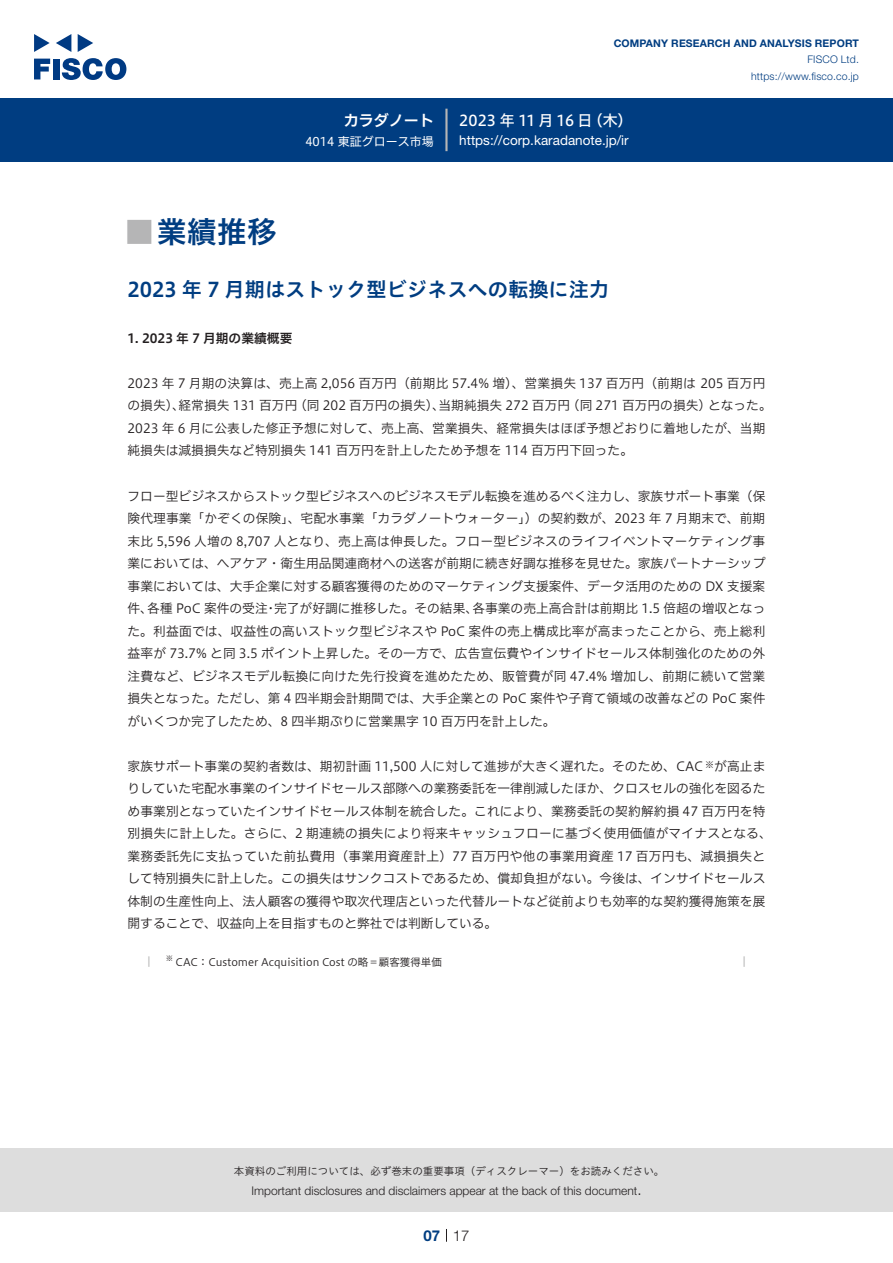
<style>
.page{position:relative;width:893px;height:1263px;background:#fff}
.page>*{position:absolute;margin:0;border:0;box-sizing:border-box;transform-origin:0 0}
.t1{font:30px "Hiragino UD Sans Std N W6";color:#003d81}
.t2{font:24px "Hiragino UD Sans Std N W6";color:#b5b5b6}
.t3{font:20.25px "Hiragino UD Sans Std W6";color:#003d81}
.t4{font:15px "Hiragino UD Sans F Std N W5";letter-spacing:.005em;color:#fff}
.t5{font:15px "Hiragino UD Sans F Std N W6";color:#fff}
.t6{font:300 15px "Helvetica Neue LT Std";color:#231f20}
.t7{font:700 15px "Helvetica Neue LT Std";color:#003d81}
.t8{font:13.5px "Helvetica Neue LT Std";color:#fff}
.t9{font:12.75px/22.5px "Hiragino UD Sans F Std N W3";color:#231f20}
.t10{font:12.75px "Hiragino UD Sans F Std N W6";color:#231f20}
.t11{font:300 12px "Helvetica Neue LT Std";color:#231f20}
.t12{font:12px "Hiragino UD Sans F Std N W4";color:#fff}
.t13{font:10.5px "Hiragino UD Sans Std W3";color:#231f20}
.t14{font:10.5px "Hiragino UD Sans F Std N W3";color:#231f20}
.t15{font:700 10.5px "Helvetica Neue LT Std";letter-spacing:.015em;color:#003d81}
.t16{font:300 10.5px/16.5px "Helvetica Neue LT Std";letter-spacing:.015em;color:#003d81;text-align:right}
.t17{font:8.85px "Hiragino UD Sans F Std N W3";color:#231f20}
.t18{font:7.35px "Hiragino UD Sans F Std N W3";color:#231f20}
</style>
<div class="page">
<div style="left:0;top:1148px;width:893px;height:64px;background:#ddd"></div>
<svg style="left:34px;top:59px;width:16px;height:20px"></svg>
<div style="left:53px;top:59px;width:6px;height:20px;background:#003a83"></div>
<svg style="left:62px;top:58px;width:64px;height:22px"></svg>
<svg style="left:34px;top:34px;width:16px;height:18px"></svg>
<svg style="left:78px;top:34px;width:15px;height:18px"></svg>
<svg style="left:56px;top:34px;width:15px;height:18px"></svg>
<div style="left:0;top:98px;width:893px;height:64px;background:#003d81"></div>
<hr style="left:445px;top:109px;width:3px;height:42px;background:#b5b5b6">
<svg style="left:446px;top:1229px;width:1px;height:13px"></svg>
<svg style="left:148px;top:956px;width:2px;height:11px"></svg>
<svg style="left:743px;top:956px;width:2px;height:11px"></svg>
<p class="t5" style="left:344px;top:109px;width:92px">カラダノート</p>
<p class="t12" style="left:305px;top:132px;width:130px">4014 東証グロース市場</p>
<p class="t15" style="left:614px;top:37px;width:247px">COMPANY RESEARCH AND ANALYSIS REPORT</p>
<p class="t16" style="left:751px;top:51px;width:109px">FISCO Ltd. https://www.fisco.co j p.</p>
<p class="t4" style="left:588px;top:109px;width:46px">（木(</p>
<p class="t4" style="left:459px;top:109px;width:135px">2023 年 11 月 16 日</p>
<p class="t8" style="left:459px;top:132px;width:171px">https://corp.karadanote j p. i r/</p>
<h1 class="t1" style="left:157px;top:209px;width:121px">業績推移</h1>
<h2 class="t2" style="left:128px;top:213px;width:25px">█</h2>
<h3 class="t3" style="left:128px;top:274px;width:483px">2023 年 7 月期はストック型ビジネスへの転換に注力</h3>
<p class="t10" style="left:128px;top:328px;width:166px">1. 2023 年 7 月期の業績概要</p>
<p class="t9" style="left:708px;top:371px;width:65px;text-indent:-580px">2023 年 7 月期の決算は、売上高 2,056 百万円（前期比 57.4% 増）、営業損失 137 百万円（前期は 205 百万円となった。</p>
<p class="t9" style="left:128px;top:394px;width:639px">の損失）、<br>2023 年 6 月に公表した修正予想に対して、売上高、営業損失、経常損失はほぼ予想どおりに着地したが、当期純損失は減損損失など特別損失 141 百万円を計上したため予想を 114 百万円下回った。</p>
<p class="t9" style="left:128px;top:484px;width:639px;text-align:right">フロー型ビジネスからストック型ビジネスへのビジネスモデル転換を進めるべく注力し、家族サポート事業（保険代理事業「かぞくの保険」、宅配水事業「カラダノートウォーター」）の契約数が、2023 年 7 月期末で、前期末比 5,596 人増の 8,707 人となり、売上高は伸長した。フロー型ビジネスのライフイベントマーケティング事業においては、ヘアケア・衛生用品関連商材への送客が前期に続き好調な推移を見せた。家族パートナーシップ事業においては、大手企業に対する顧客獲得のためのマーケティング支援案件、データ活用のための DX 支援案各事業の売上高合計は前期比 1.5 倍超の増収となっ</p>
<p class="t9" style="left:294px;top:394px;width:152px">（同 202 百万円の損失）、</p>
<p class="t9" style="left:567px;top:394px;width:146px">（同 271 百万円の損失）</p>
<p class="t9" style="left:179px;top:394px;width:120px">経常損失 131 百万円</p>
<p class="t9" style="left:439px;top:394px;width:133px">当期純損失 272 百万円</p>
<p class="t9" style="left:274px;top:596px;width:206px">完了が好調に推移した。その結果、</p>
<p class="t9" style="left:147px;top:596px;width:122px">各種 PoC 案件の受注</p>
<p class="t9" style="left:128px;top:596px;width:639px">件、<br>た。利益面では、収益性の高いストック型ビジネスや PoC 案件の売上構成比率が高まったことから、売上総利益率が 73.7% と同 3.5 ポイント上昇した。その一方で、広告宣伝費やインサイドセールス体制強化のための外注費など、ビジネスモデル転換に向けた先行投資を進めたため、販管費が同 47.4% 増加し、前期に続いて営業損失となった。ただし、第 4 四半期会計期間では、大手企業との PoC 案件や子育て領域の改善などの PoC 案件がいくつか完了したため、8 四半期ぶりに営業黒字 10 百万円を計上した。</p>
<p class="t9" style="left:714px;top:754px;width:53px">が高止ま</p>
<p class="t9" style="left:265px;top:596px;width:14px">・</p>
<p class="t9" style="left:128px;top:754px;width:646px">家族サポート事業の契約者数は、期初計画 11,500 人に対して進捗が大きく遅れた。そのため、CAC<br>りしていた宅配水事業のインサイドセールス部隊への業務委託を一律削減したほか、クロスセルの強化を図るため事業別となっていたインサイドセールス体制を統合した。これにより、業務委託の契約解約損 47 百万円を特別損失に計上した。さらに、2 期連続の損失により将来キャッシュフローに基づく使用価値がマイナスとなる、業務委託先に支払っていた前払費用（事業用資産計上）77 百万円や他の事業用資産 17 百万円も、減損損失として特別損失に計上した。この損失はサンクコストであるため、償却負担がない。今後は、インサイドセールス体制の生産性向上、法人顧客の獲得や取次代理店といった代替ルートなど従前よりも効率的な契約獲得施策を展開することで、収益向上を目指すものと弊社では判断している。</p>
<p class="t14" style="left:176px;top:954px;width:268px">CAC：Customer Acquisition Cost の略＝顧客獲得単価</p>
<p class="t17" style="left:705px;top:757px;width:10px">※</p>
<p class="t18" style="left:166px;top:953px;width:9px">※</p>
<p class="t13" style="left:234px;top:1163px;width:432px">本資料のご利用については、必ず巻末の重要事項（ディスクレーマー）をお読みください。</p>
<p class="t6" style="left:637px;top:1180px;width:6px">.</p>
<p class="t11" style="left:251px;top:1183px;width:387px">Important disclosures and disclaimers appear at the back of this document</p>
<p class="t7" style="left:423px;top:1226px;width:18px">07</p>
<p class="t6" style="left:453px;top:1226px;width:18px">17</p>
</div>
